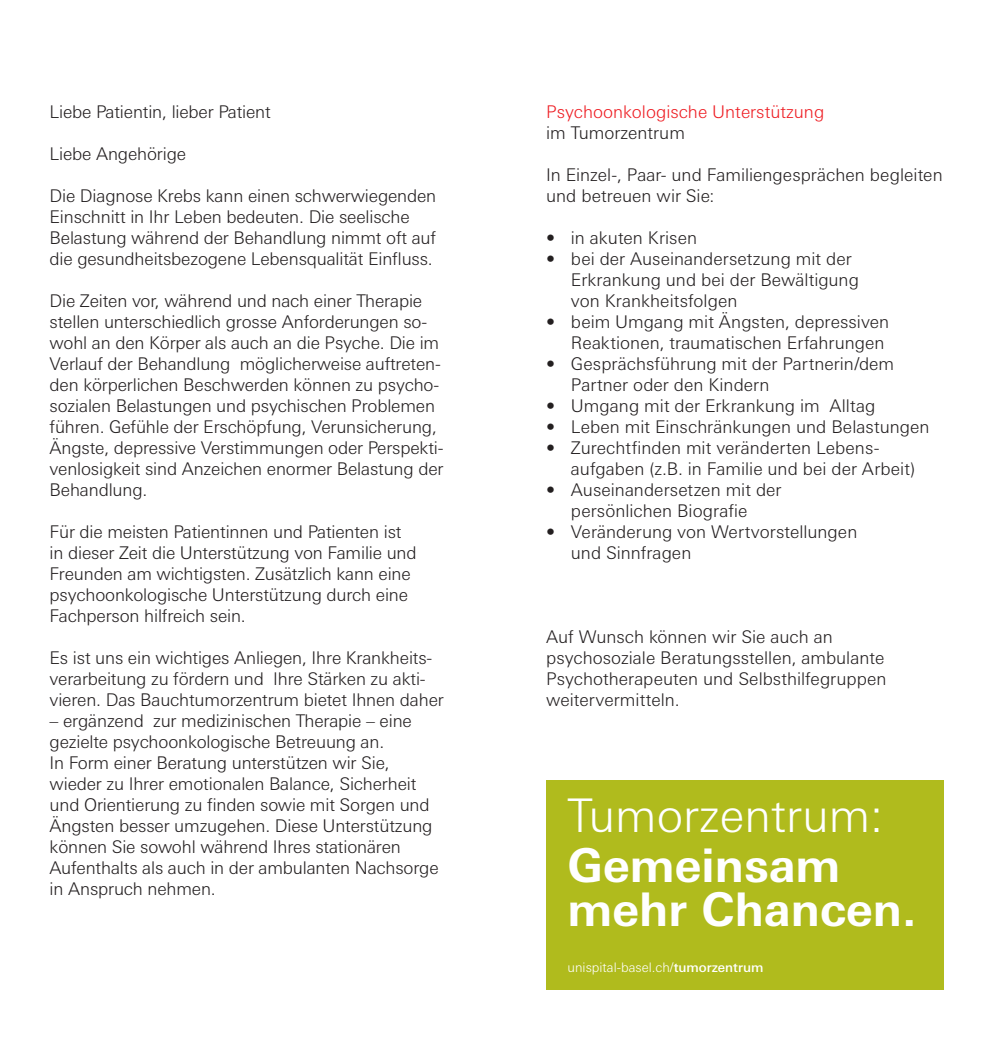
<style>
.page{position:relative;width:993px;height:1042px;background:#fff}
.page>*{position:absolute;margin:0;border:0;box-sizing:border-box;transform-origin:0 0}
.t1{font:700 46.38px/44.6px "LT Univers Basic";color:#fff}
.t2{font:300 46.38px "LT Univers Basic";color:#fff}
.t3{font:300 17.5px/21px "LT Univers Basic";letter-spacing:-.01em;color:#231f20}
.t4{font:300 17.5px "LT Univers Basic";color:#ee1d23}
.t5{font:300 13.12px "LT Univers Basic";color:#fff}
.s1{font-weight:500}
</style>
<div class="page">
<div style="left:546px;top:780px;width:396px;height:210px;background:#b0bb1d"></div>
<p class="t3" style="left:50px;top:101px;width:222px">Liebe Patientin, lieber Patient</p>
<p class="t3" style="left:50px;top:143px;width:138px">Liebe Angehörige</p>
<p class="t3" style="left:50px;top:185px;width:388px">Die Diagnose Krebs kann einen schwerwiegenden Einschnitt in Ihr Leben bedeuten. Die seelische Belastung während der Behandlung nimmt oft auf die gesundheitsbezogene Lebensqualität Einfluss.</p>
<p class="t3" style="left:50px;top:290px;width:395px">Die Zeiten vor, während und nach einer Therapie stellen unterschiedlich grosse Anforderungen so&shy;wohl an den Körper als auch an die Psyche. Die im Verlauf der Behandlung möglicherweise auftreten&shy;den körperlichen Beschwerden können zu psycho&shy;sozialen Belastungen und psychischen Problemen führen. Gefühle der Erschöpfung, Verunsicherung, Ängste, depressive Verstimmungen oder Perspekti&shy;venlosigkeit sind Anzeichen enormer Belastung der Behandlung.</p>
<p class="t3" style="left:50px;top:521px;width:368px">Für die meisten Patientinnen und Patienten ist in dieser Zeit die Unterstützung von Familie und Freunden am wichtigsten. Zusätzlich kann eine psychoonkologische Unterstützung durch eine Fachperson hilfreich sein.</p>
<p class="t3" style="left:50px;top:647px;width:395px">Es ist uns ein wichtiges Anliegen, Ihre Krankheits&shy;verarbeitung zu fördern und Ihre Stärken zu akti&shy;vieren. Das Bauchtumorzentrum bietet Ihnen daher</p>
<p class="t3" style="left:50px;top:710px;width:390px">– ergänzend zur medizinischen Therapie – eine gezielte psychoonkologische Betreuung an.<br>In Form einer Beratung unterstützen wir Sie, wieder zu Ihrer emotionalen Balance, Sicherheit und Orientierung zu finden sowie mit Sorgen und Ängsten besser umzugehen. Diese Unterstützung können Sie sowohl während Ihres stationären Aufenthalts als auch in der ambulanten Nachsorge in Anspruch nehmen.</p>
<p class="t4" style="left:546px;top:101px;width:279px">Psychoonkologische Unterstützung</p>
<p class="t3" style="left:546px;top:122px;width:140px">im Tumorzentrum</p>
<p class="t3" style="left:546px;top:164px;width:398px">In Einzel-, Paar- und Familiengesprächen begleiten und betreuen wir Sie:</p>
<p class="t3" style="left:546px;top:227px;width:152px">• in akuten Krisen</p>
<p class="t3" style="left:570px;top:248px;width:289px;text-indent:-25px">• bei der Auseinandersetzung mit der<br>Erkrankung und bei der Bewältigung von Krankheitsfolgen</p>
<p class="t3" style="left:546px;top:311px;width:344px;text-align:right">• beim Umgang mit Ängsten, depressiven<br>Reaktionen, traumatischen Erfahrungen</p>
<p class="t3" style="left:570px;top:353px;width:325px;text-indent:-25px">• Gesprächsführung mit der Partnerin/dem<br>Partner oder den Kindern</p>
<p class="t3" style="left:546px;top:395px;width:331px">• Umgang mit der Erkrankung im Alltag</p>
<p class="t3" style="left:546px;top:416px;width:385px">• Leben mit Einschränkungen und Belastungen</p>
<p class="t3" style="left:570px;top:437px;width:345px;text-indent:-25px">• Zurechtfinden mit veränderten Lebens&shy;aufgaben (z.B. in Familie und bei der Arbeit)</p>
<p class="t3" style="left:546px;top:479px;width:237px;text-align:center">• Auseinandersetzen mit der persönlichen Biografie</p>
<p class="t3" style="left:570px;top:521px;width:288px;text-indent:-25px">• Veränderung von Wertvorstellungen und Sinnfragen</p>
<p class="t3" style="left:546px;top:626px;width:342px">Auf Wunsch können wir Sie auch an psychosoziale Beratungsstellen, ambulante Psychotherapeuten und Selbsthilfegruppen weitervermitteln.</p>
<h1 class="t2" style="left:567px;top:788px;width:317px">Tumorzentrum:</h1>
<h1 class="t1" style="left:567px;top:842px;width:350px">Gemeinsam mehr Chancen.</h1>
<p class="t5" style="left:567px;top:959px;width:197px">unispital-basel.ch/<span class="s1">tumorzentrum</span></p>
</div>
